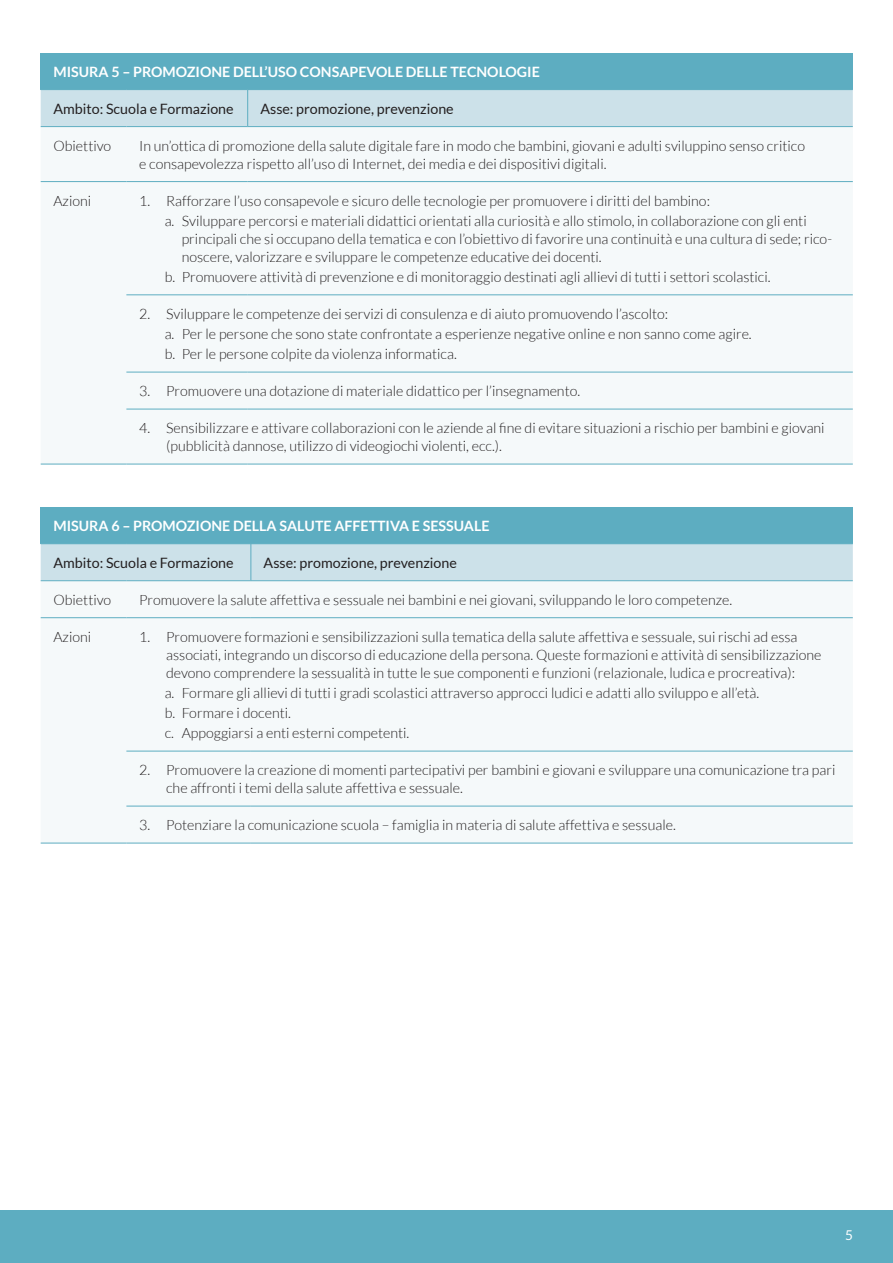
<style>
.page{position:relative;width:893px;height:1263px;background:#fff}
.page>*{position:absolute;margin:0;border:0;box-sizing:border-box;transform-origin:0 0}
.t1{font:300 14.25px/18px "Lato";color:#231f20}
.t2{font:14.25px "Lato";color:#231f20}
.t3{font:700 14.25px "Lato";color:#fff}
.t4{font:13.5px "Lato";color:#fff}
</style>
<div class="page">
<div style="left:0;top:1210px;width:893px;height:53px;background:#5dadc1"></div>
<div style="left:41px;top:53px;width:812px;height:37px;background:#5dadc1"></div>
<div style="left:41px;top:90px;width:812px;height:36px;background:#cce1e9"></div>
<div style="left:41px;top:127px;width:812px;height:337px;background:#f5f9fa"></div>
<hr style="left:41px;top:126px;width:85px;height:1px;background:#5dadc1">
<hr style="left:126px;top:126px;width:122px;height:1px;background:#5dadc1">
<hr style="left:248px;top:126px;width:605px;height:1px;background:#5dadc1">
<hr style="left:41px;top:181px;width:85px;height:1px;background:#5dadc1">
<hr style="left:41px;top:464px;width:85px;height:1px;background:#5dadc1">
<hr style="left:126px;top:181px;width:122px;height:1px;background:#5dadc1">
<hr style="left:248px;top:181px;width:605px;height:1px;background:#5dadc1">
<hr style="left:126px;top:295px;width:122px;height:1px;background:#5dadc1">
<hr style="left:248px;top:295px;width:605px;height:1px;background:#5dadc1">
<hr style="left:126px;top:372px;width:122px;height:1px;background:#5dadc1">
<hr style="left:248px;top:372px;width:605px;height:1px;background:#5dadc1">
<hr style="left:126px;top:409px;width:122px;height:1px;background:#5dadc1">
<hr style="left:248px;top:409px;width:605px;height:1px;background:#5dadc1">
<hr style="left:126px;top:464px;width:122px;height:1px;background:#5dadc1">
<hr style="left:248px;top:464px;width:605px;height:1px;background:#5dadc1">
<hr style="left:247px;top:90px;width:1px;height:36px;background:#5dadc1">
<div style="left:41px;top:507px;width:812px;height:37px;background:#5dadc1"></div>
<div style="left:41px;top:544px;width:812px;height:36px;background:#cce1e9"></div>
<div style="left:41px;top:581px;width:812px;height:262px;background:#f5f9fa"></div>
<hr style="left:41px;top:580px;width:85px;height:1px;background:#5dadc1">
<hr style="left:126px;top:580px;width:125px;height:1px;background:#5dadc1">
<hr style="left:251px;top:580px;width:602px;height:1px;background:#5dadc1">
<hr style="left:41px;top:617px;width:85px;height:1px;background:#5dadc1">
<hr style="left:41px;top:843px;width:85px;height:1px;background:#5dadc1">
<hr style="left:126px;top:617px;width:125px;height:1px;background:#5dadc1">
<hr style="left:251px;top:617px;width:602px;height:1px;background:#5dadc1">
<hr style="left:126px;top:751px;width:125px;height:1px;background:#5dadc1">
<hr style="left:251px;top:751px;width:602px;height:1px;background:#5dadc1">
<hr style="left:126px;top:806px;width:125px;height:1px;background:#5dadc1">
<hr style="left:251px;top:806px;width:602px;height:1px;background:#5dadc1">
<hr style="left:126px;top:843px;width:125px;height:1px;background:#5dadc1">
<hr style="left:251px;top:843px;width:602px;height:1px;background:#5dadc1">
<hr style="left:251px;top:544px;width:1px;height:36px;background:#5dadc1">
<p class="t3" style="left:53px;top:63px;width:488px">MISURA 5 – PROMOZIONE DELL’USO CONSAPEVOLE DELLE TECNOLOGIE</p>
<p class="t2" style="left:53px;top:101px;width:182px">Ambito: Scuola e Formazione</p>
<p class="t2" style="left:260px;top:101px;width:195px">Asse: promozione, prevenzione</p>
<p class="t1" style="left:53px;top:137px;width:59px">Obiettivo</p>
<p class="t1" style="left:139px;top:137px;width:667px">In un’ottica di promozione della salute digitale fare in modo che bambini, giovani e adulti sviluppino senso critico e consapevolezza rispetto all’uso di Internet, dei media e dei dispositivi digitali.</p>
<p class="t1" style="left:53px;top:192px;width:39px">Azioni</p>
<p class="t1" style="left:139px;top:192px;width:572px">1. Rafforzare l’uso consapevole e sicuro delle tecnologie per promuovere i diritti del bambino:</p>
<p class="t1" style="left:182px;top:212px;width:652px;text-indent:-17px">a. Sviluppare percorsi e materiali didattici orientati alla curiosità e allo stimolo, in collaborazione con gli enti principali che si occupano della tematica e con l’obiettivo di favorire una continuità e una cultura di sede; rico&shy;noscere, valorizzare e sviluppare le competenze educative dei docenti.</p>
<p class="t1" style="left:165px;top:268px;width:607px">b. Promuovere attività di prevenzione e di monitoraggio destinati agli allievi di tutti i settori scolastici.</p>
<p class="t1" style="left:139px;top:305px;width:531px">2. Sviluppare le competenze dei servizi di consulenza e di aiuto promuovendo l’ascolto:</p>
<p class="t1" style="left:165px;top:325px;width:589px">a. Per le persone che sono state confrontate a esperienze negative online e non sanno come agire.</p>
<p class="t1" style="left:165px;top:345px;width:294px">b. Per le persone colpite da violenza informatica.</p>
<p class="t1" style="left:139px;top:382px;width:443px">3. Promuovere una dotazione di materiale didattico per l’insegnamento.</p>
<p class="t1" style="left:166px;top:419px;width:660px;text-indent:-27px">4. Sensibilizzare e attivare collaborazioni con le aziende al fine di evitare situazioni a rischio per bambini e giovani (pubblicità dannose, utilizzo di videogiochi violenti, ecc.).</p>
<p class="t3" style="left:53px;top:518px;width:438px">MISURA 6 – PROMOZIONE DELLA SALUTE AFFETTIVA E SESSUALE</p>
<p class="t2" style="left:53px;top:555px;width:182px">Ambito: Scuola e Formazione</p>
<p class="t2" style="left:264px;top:555px;width:195px">Asse: promozione, prevenzione</p>
<p class="t1" style="left:53px;top:591px;width:59px">Obiettivo</p>
<p class="t1" style="left:139px;top:591px;width:595px">Promuovere la salute affettiva e sessuale nei bambini e nei giovani, sviluppando le loro competenze.</p>
<p class="t1" style="left:53px;top:628px;width:39px">Azioni</p>
<p class="t1" style="left:166px;top:628px;width:657px;text-indent:-27px">1. Promuovere formazioni e sensibilizzazioni sulla tematica della salute affettiva e sessuale, sui rischi ad essa associati, integrando un discorso di educazione della persona. Queste formazioni e attività di sensibilizzazione devono comprendere la sessualità in tutte le sue componenti e funzioni (relazionale, ludica e procreativa):</p>
<p class="t1" style="left:165px;top:684px;width:596px">a. Formare gli allievi di tutti i gradi scolastici attraverso approcci ludici e adatti allo sviluppo e all’età.</p>
<p class="t1" style="left:165px;top:704px;width:128px">b. Formare i docenti.</p>
<p class="t1" style="left:165px;top:724px;width:246px">c. Appoggiarsi a enti esterni competenti.</p>
<p class="t1" style="left:166px;top:761px;width:671px;text-indent:-27px">2. Promuovere la creazione di momenti partecipativi per bambini e giovani e sviluppare una comunicazione tra pari che affronti i temi della salute affettiva e sessuale.</p>
<p class="t1" style="left:139px;top:816px;width:538px">3. Potenziare la comunicazione scuola – famiglia in materia di salute affettiva e sessuale.</p>
<p class="t4" style="left:845px;top:1227px;width:9px">5</p>
</div>
